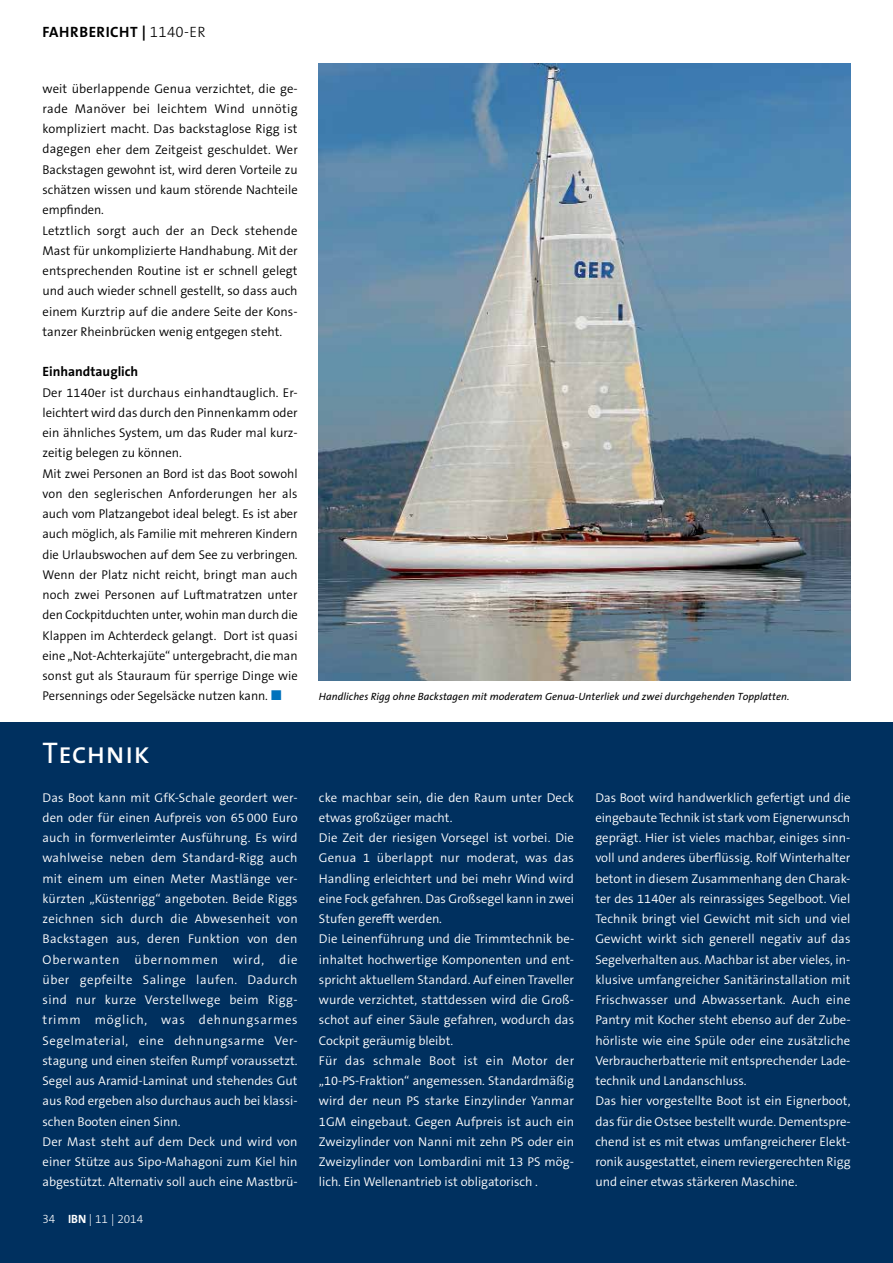
<style>
.page{position:relative;width:893px;height:1263px;background:#fff}
.page>*{position:absolute;margin:0;border:0;box-sizing:border-box;transform-origin:0 0}
.t1{font:30px "The Sans Caps";color:#fff}
.t2{font:700 15px "The Sans B W7";letter-spacing:.035em;color:#000}
.t3{font:700 13.5px "The Sans B W7";color:#000}
.t4{font:300 12.75px/20.2px "The Sans B W4";letter-spacing:.005em;color:#fff}
.t5{font:300 12.75px/20.2px "The Sans B W4";color:#000}
.t6{font:300 12px "The Sans B W3";color:#fff;scale:.96 1}
.t7{font:italic 10.5px "The Sans";letter-spacing:.005em;color:#000}
.s1{font-family:"The Sans B W3";font-weight:300}
.s2{font-family:"The Sans B W7";font-weight:700}
</style>
<div class="page">
<div style="left:0;top:723px;width:893px;height:540px;background:#00305f"></div>
<img style="left:319px;top:64px;width:531px;height:616px">
<p class="t2" style="left:43px;top:22px;width:165px">FAHRBERICHT | <span class="s1">1140-ER</span></p>
<p class="t5" style="left:43px;top:78px;width:257px">weit überlappende Genua verzichtet, die ge&shy;rade Manöver bei leichtem Wind unnötig kompliziert macht. Das backstaglose Rigg ist dagegen eher dem Zeitgeist geschuldet. Wer Backstagen gewohnt ist, wird deren Vorteile zu schätzen wissen und kaum störende Nachteile empfinden.<br>Letztlich sorgt auch der an Deck stehende Mast für unkomplizierte Handhabung. Mit der entsprechenden Routine ist er schnell gelegt und auch wieder schnell gestellt, so dass auch einem Kurztrip auf die andere Seite der Kons&shy;tanzer Rheinbrücken wenig entgegen steht.</p>
<p class="t3" style="left:43px;top:363px;width:97px">Einhandtauglich</p>
<p class="t5" style="left:43px;top:382px;width:257px">Der 1140er ist durchaus einhandtauglich. Er&shy;leichtert wird das durch den Pinnenkamm oder ein ähnliches System, um das Ruder mal kurz&shy;zeitig belegen zu können.<br>Mit zwei Personen an Bord ist das Boot sowohl von den seglerischen Anforderungen her als auch vom Platzangebot ideal belegt. Es ist aber auch möglich, als Familie mit mehreren Kindern die Urlaubswochen auf dem See zu verbringen.<br>Wenn der Platz nicht reicht, bringt man auch noch zwei Personen auf Luftmatratzen unter den Cockpitduchten unter, wohin man durch die Klappen im Achterdeck gelangt. Dort ist quasi eine „Not-Achterkajüte“ untergebracht, die man sonst gut als Stauraum für sperrige Dinge wie Persennings oder Segelsäcke nutzen kann.</p>
<p class="t7" style="left:319px;top:688px;width:472px">Handliches Rigg ohne Backstagen mit moderatem Genua-Unterliek und zwei durchgehenden Topplatten.</p>
<h1 class="t1" style="left:43px;top:728px;width:109px">Technik</h1>
<p class="t4" style="left:43px;top:787px;width:257px">Das Boot kann mit GfK-Schale geordert wer&shy;den oder für einen Aufpreis von 65 000 Euro auch in formverleimter Ausführung. Es wird wahlweise neben dem Standard-Rigg auch mit einem um einen Meter Mastlänge ver&shy;kürzten „Küstenrigg“ angeboten. Beide Riggs zeichnen sich durch die Abwesenheit von Backstagen aus, deren Funktion von den Oberwanten übernommen wird, die über gepfeilte Salinge laufen. Dadurch sind nur kurze Verstellwege beim Rigg&shy;trimm möglich, was dehnungsarmes Segelmaterial, eine dehnungsarme Ver&shy;stagung und einen steifen Rumpf voraussetzt.<br>Segel aus Aramid-Laminat und stehendes Gut aus Rod ergeben also durchaus auch bei klassi&shy;schen Booten einen Sinn.<br>Der Mast steht auf dem Deck und wird von einer Stütze aus Sipo-Mahagoni zum Kiel hin abgestützt. Alternativ soll auch eine Mastbrü-</p>
<p class="t4" style="left:319px;top:787px;width:257px">cke machbar sein, die den Raum unter Deck etwas großzüger macht.<br>Die Zeit der riesigen Vorsegel ist vorbei. Die Genua 1 überlappt nur moderat, was das Handling erleichtert und bei mehr Wind wird eine Fock gefahren. Das Großsegel kann in zwei Stufen gerefft werden.<br>Die Leinenführung und die Trimmtechnik be&shy;inhaltet hochwertige Komponenten und ent&shy;spricht aktuellem Standard. Auf einen Traveller wurde verzichtet, stattdessen wird die Groß&shy;schot auf einer Säule gefahren, wodurch das Cockpit geräumig bleibt.<br>Für das schmale Boot ist ein Motor der „10-PS-Fraktion“ angemessen. Standardmäßig wird der neun PS starke Einzylinder Yanmar 1GM eingebaut. Gegen Aufpreis ist auch ein Zweizylinder von Nanni mit zehn PS oder ein Zweizylinder von Lombardini mit 13 PS mög&shy;lich. Ein Wellenantrieb ist obligatorisch .</p>
<p class="t4" style="left:595px;top:787px;width:257px">Das Boot wird handwerklich gefertigt und die eingebaute Technik ist stark vom Eignerwunsch geprägt. Hier ist vieles machbar, einiges sinn&shy;voll und anderes überflüssig. Rolf Winterhalter betont in diesem Zusammenhang den Charak&shy;ter des 1140er als reinrassiges Segelboot. Viel Technik bringt viel Gewicht mit sich und viel Gewicht wirkt sich generell negativ auf das Segelverhalten aus. Machbar ist aber vieles, in&shy;klusive umfangreicher Sanitärinstallation mit Frischwasser und Abwassertank. Auch eine Pantry mit Kocher steht ebenso auf der Zube&shy;hörliste wie eine Spüle oder eine zusätzliche Verbraucherbatterie mit entsprechender Lade&shy;technik und Landanschluss.<br>Das hier vorgestellte Boot ist ein Eignerboot, das für die Ostsee bestellt wurde. Dementspre&shy;chend ist es mit etwas umfangreicherer Elekt&shy;ronik ausgestattet, einem reviergerechten Rigg und einer etwas stärkeren Maschine.</p>
<p class="t6" style="left:43px;top:1211px;width:106px">34 <span class="s2">IBN</span> | 11 | 2014</p>
</div>
